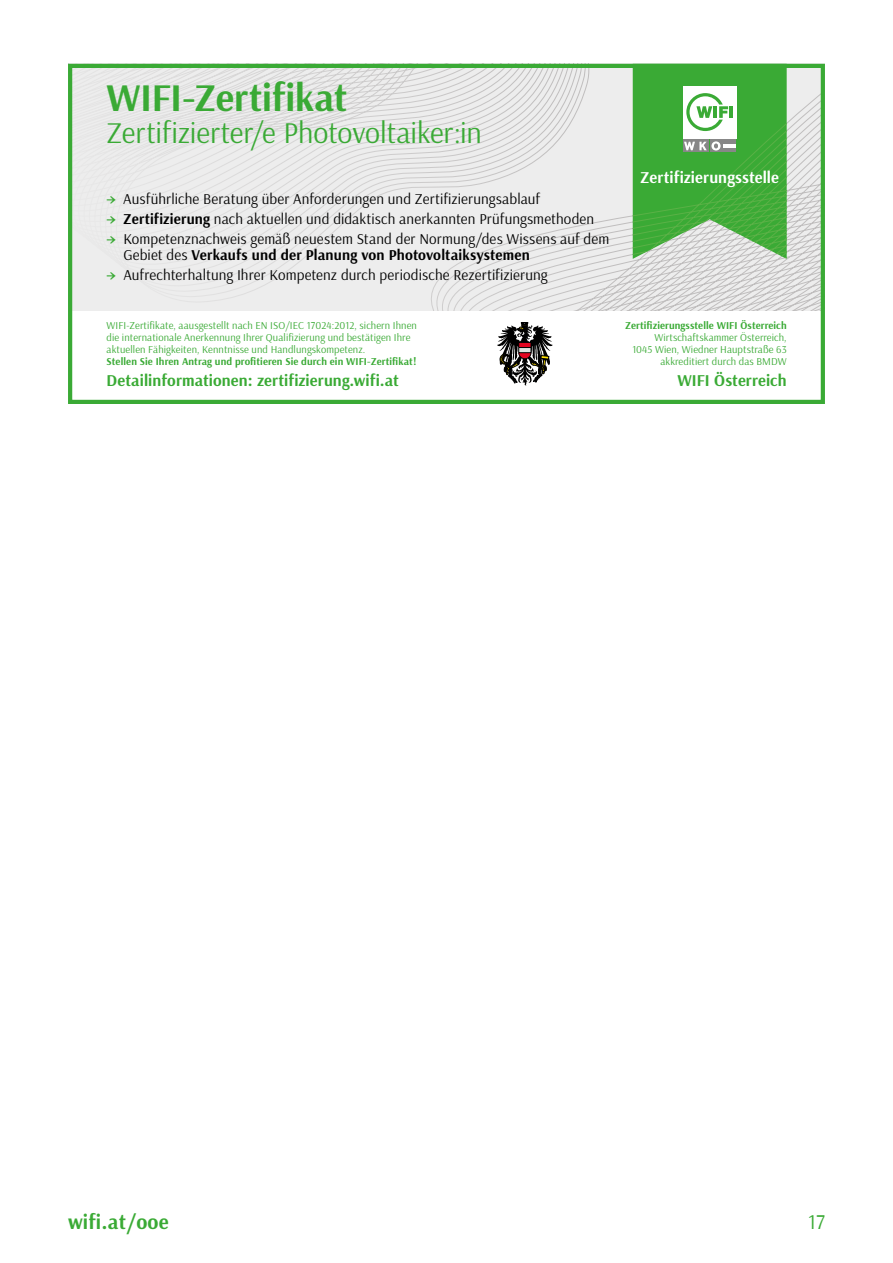
<style>
.page{position:relative;width:893px;height:1263px;background:#fff}
.page>*{position:absolute;margin:0;border:0;box-sizing:border-box;transform-origin:0 0}
.t1{font:700 39px "Arsenal";letter-spacing:-.005em;color:#3aaa35}
.t2{font:30px "Arsenal";letter-spacing:-.005em;color:#3aaa35}
.t3{font:700 21px "Arsenal";letter-spacing:.01em;color:#3aaa35}
.t4{font:21px "Arsenal";color:#3aaa35}
.t5{font:700 16.5px "Arsenal";letter-spacing:.005em;color:#3aaa35}
.t6{font:700 16.5px "Arsenal";letter-spacing:.005em;color:#fff}
.t7{font:15px/16.5px "Arsenal";letter-spacing:.01em;color:#000}
.t8{font:10.5px/12px "Arsenal";letter-spacing:.01em;color:#3aaa35}
.t9{font:700 10.5px "Arsenal";letter-spacing:.01em;color:#3aaa35}
.s1{font-weight:700;color:#3aaa35}
.s2{font-weight:700}
</style>
<div class="page">
<svg style="left:73px;top:69px;width:747px;height:242px;background:#e7e7e7"></svg>
<svg style="left:497px;top:322px;width:55px;height:63px"></svg>
<div style="left:519px;top:347px;width:12px;height:6px;background:#e0e5e1"></div>
<div style="left:519px;top:347px;width:12px;height:6px;border:1px solid #000"></div>
<div style="left:68px;top:64px;width:757px;height:340px;border:4px solid #3aaa35"></div>
<svg style="left:633px;top:64px;width:154px;height:195px;background:#5db557"></svg>
<hr style="left:729px;top:106px;width:4px;height:12px;background:#3aaa35">
<hr style="left:724px;top:140px;width:12px;height:4px;background:#878787">
<h1 class="t1" style="left:107px;top:71px;width:243px">WIFI-Zertifikat</h1>
<h2 class="t2" style="left:107px;top:112px;width:377px">Zertifizierter/e Photovoltaiker:in</h2>
<p class="t7" style="left:106px;top:190px;width:435px"><span class="s1">→</span> Ausführliche Beratung über Anforderungen und Zertifizierungsablauf</p>
<p class="t7" style="left:106px;top:210px;width:489px"><span class="s1">→</span> <span class="s2">Zertifizierung</span> nach aktuellen und didaktisch anerkannten Prüfungsmethoden</p>
<p class="t7" style="left:123px;top:230px;width:487px;text-indent:-17px"><span class="s1">→</span> Kompetenznachweis gemäß neuestem Stand der Normung/des Wissens auf dem<br>Gebiet des <span class="s2">Verkaufs und der Planung von Photovoltaiksystemen</span></p>
<p class="t7" style="left:106px;top:266px;width:443px"><span class="s1">→</span> Aufrechterhaltung Ihrer Kompetenz durch periodische Rezertifizierung</p>
<p class="t8" style="left:107px;top:319px;width:312px">WIFI-Zertifikate, aausgestellt nach EN ISO/IEC 17024:2012, sichern Ihnen die internationale Anerkennung Ihrer Qualifizierung und bestätigen Ihre aktuellen Fähigkeiten, Kenntnisse und Handlungskompetenz.</p>
<p class="t9" style="left:107px;top:354px;width:311px">Stellen Sie Ihren Antrag und profitieren Sie durch ein WIFI-Zertifikat!</p>
<p class="t6" style="left:640px;top:166px;width:140px">Zertifizierungsstelle</p>
<p class="t9" style="left:625px;top:318px;width:163px">Zertifizierungsstelle WIFI Österreich</p>
<p class="t8" style="left:632px;top:331px;width:156px;text-align:right">Wirtschaftskammer Österreich,<br>1045 Wien, Wiedner Hauptstraße 63 akkreditiert durch das BMDW</p>
<p class="t5" style="left:107px;top:369px;width:294px">Detailinformationen: zertifizierung.wifi.at</p>
<p class="t5" style="left:677px;top:369px;width:111px">WIFI Österreich</p>
<h3 class="t3" style="left:68px;top:1207px;width:102px">wifi.at/ooe</h3>
<h3 class="t4" style="left:808px;top:1207px;width:18px">17</h3>
</div>
